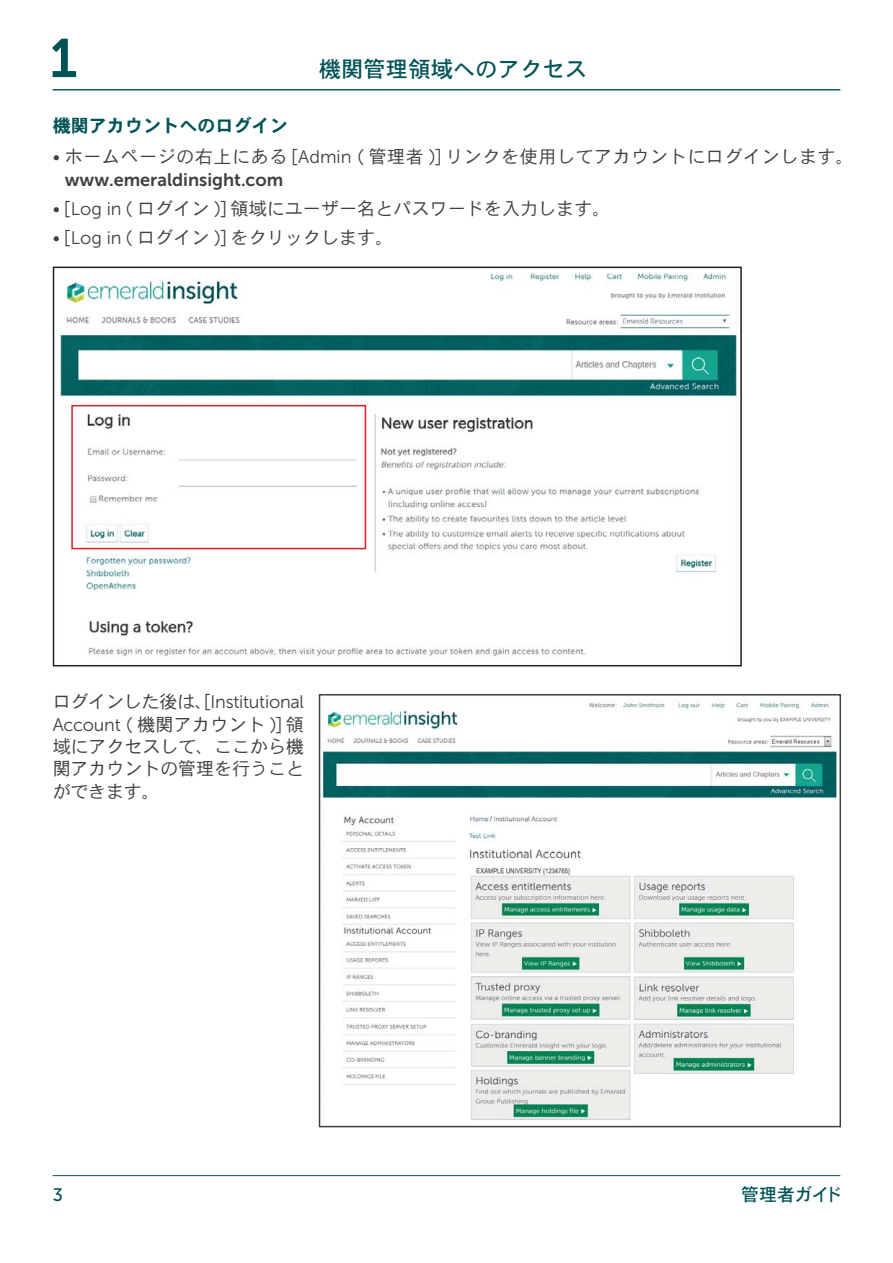
<style>
.page{position:relative;width:893px;height:1263px;background:#fff}
.page>*{position:absolute;margin:0;border:0;box-sizing:border-box;transform-origin:0 0}
.t1{font:54.15px "Museo Sans 700";color:#005356}
.t2{font:22.35px "DFHS Gothic Std W5 90 pv RKSJ H";color:#005356}
.t3{font:18.15px/22.4px "DFHS Gothic Std W3 90 pv RKSJ H";color:#404041;text-align:justify}
.t4{font:18.15px "DFHS Gothic Std W3 90 pv RKSJ H";letter-spacing:.03em;color:#404041}
.t5{font:18.15px "Museo Sans 300";letter-spacing:-.015em;color:#404041}
.t6{font:18.15px "Museo Sans 700";color:#404041}
.t7{font:18.15px "DFHS Gothic Std W7 90 pv RKSJ H";color:#005356}
.t8{font:18px "DFHS Gothic Std W5 90 pv RKSJ H";letter-spacing:-.02em;color:#005356}
.t9{font:18px "Museo Sans 500";color:#005356}
.s1{font-family:"Museo Sans 300"}
.s2{font-family:"DFHS Gothic Std W3 90 pv RKSJ H"}
</style>
<div class="page">
<hr style="left:53px;top:1175px;width:787px;height:1px;background:#005356">
<hr style="left:53px;top:90px;width:787px;height:1px;background:#005356">
<img style="left:59px;top:271px;width:679px;height:386px">
<div style="left:53px;top:267px;width:689px;height:399px;border:2px solid #231f20"></div>
<img style="left:322px;top:701px;width:515px;height:419px">
<div style="left:319px;top:694px;width:522px;height:433px;border:2px solid #404041"></div>
<div style="left:71px;top:405px;width:295px;height:144px;border:2px solid #d2232a"></div>
<h1 class="t1" style="left:50px;top:39px;width:29px">1</h1>
<p class="t2" style="left:319px;top:60px;width:270px">機関管理領域へのアクセス</p>
<p class="t7" style="left:53px;top:118px;width:237px">機関アカウントへのログイン</p>
<p class="t4" style="left:53px;top:150px;width:802px"><span class="s1">•</span> ホームページの右上にある [<span class="s1">Admin</span> ( 管理者 )] リンクを使用してアカウントにログインします。</p>
<p class="t6" style="left:65px;top:173px;width:220px">www.emeraldinsight.com</p>
<p class="t3" style="left:53px;top:199px;width:559px"><span class="s1">•</span> [<span class="s1">Log in</span> ( ログイン )] 領域にユーザー名とパスワードを入力します。</p>
<p class="t3" style="left:53px;top:228px;width:342px"><span class="s1">•</span> [<span class="s1">Log in</span> ( ログイン )] をクリックします。</p>
<p class="t5" style="left:53px;top:695px;width:253px"><span class="s2">ログインした後は、[</span>Institutional</p>
<p class="t3" style="left:53px;top:715px;width:253px"><span class="s1">Account</span> ( 機関アカウント )] 領域にアクセスして、ここから機関アカウントの管理を行うことができます。</p>
<p class="t9" style="left:53px;top:1188px;width:12px">3</p>
<p class="t8" style="left:741px;top:1188px;width:103px">管理者ガイド</p>
</div>
